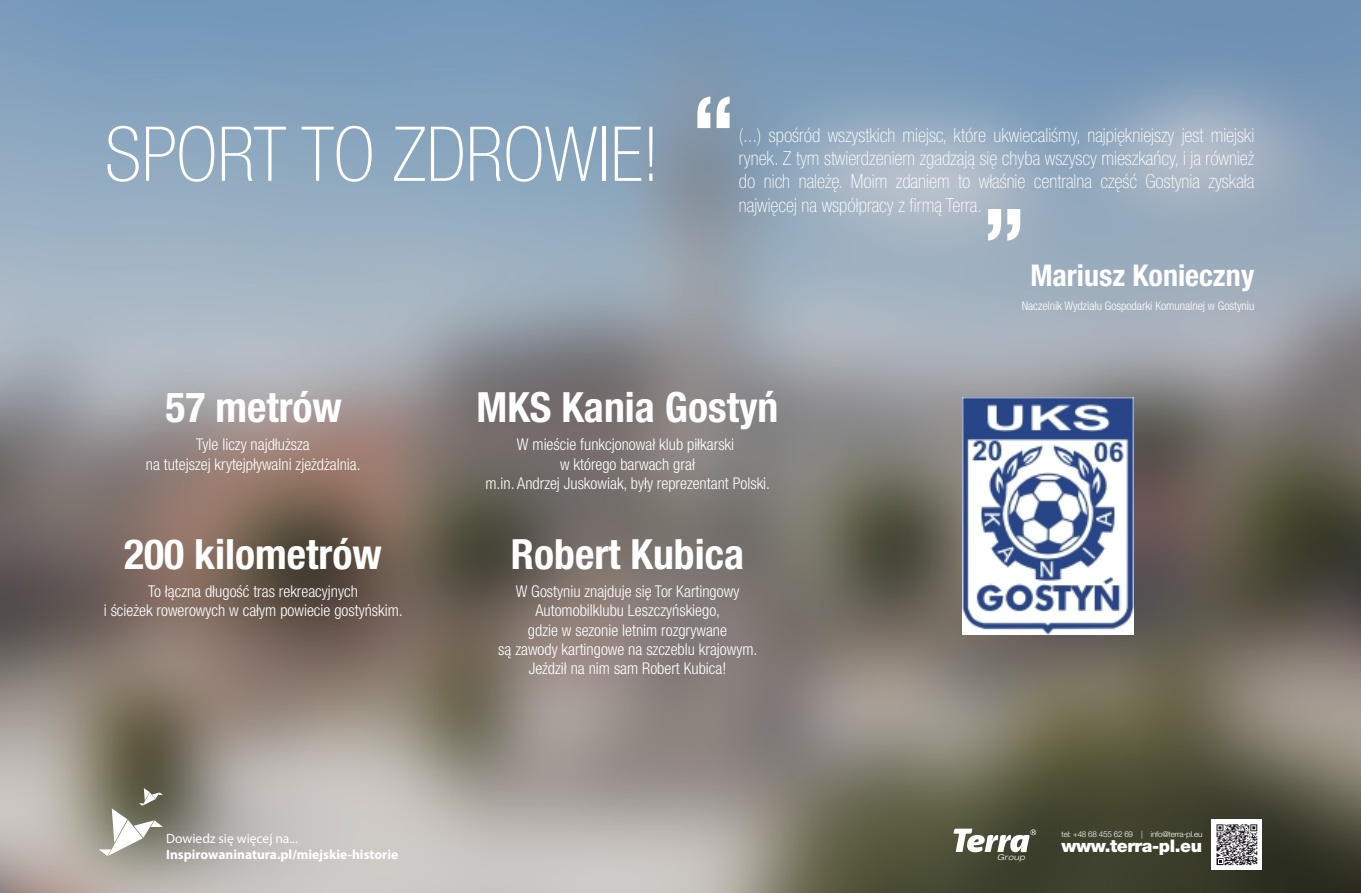
<style>
.page{position:relative;width:1361px;height:893px;background:#fff}
.page>*{position:absolute;margin:0;border:0;box-sizing:border-box;transform-origin:0 0}
.t1{font:100 condensed 75.75px "Helvetica Neue LT Pro";color:#fff}
.t2{font:700 condensed 41.7px "Helvetica Neue LT Pro";color:#fff}
.t3{font:700 condensed 30px "Helvetica Neue LT Pro";color:#fff}
.t4{font:100 condensed 19.5px/23.4px "Helvetica Neue LT Pro";color:#fff;text-align:justify}
.t5{font:900 17.4px "Helvetica Neue LT Pro";letter-spacing:-.025em;color:#fff}
.t6{font:300 condensed 16.2px/19.5px "Helvetica Neue LT Pro";color:#fff;text-align:center}
.t7{font:700 13.5px "Myriad Pro";color:#fff}
.t8{font:13.5px "Myriad Pro";color:#fff}
.t9{font:300 condensed 12px "Helvetica Neue LT Pro";color:#fff}
.t10{font:300 8.1px "Helvetica Neue LT Pro";letter-spacing:-.025em;color:#fff}
.t11{font:italic 300 expanded 8.1px "Helvetica Neue LT Pro";letter-spacing:.05em;color:#fff}
</style>
<div class="page">
<img style="left:0;top:0;width:1361px;height:893px">
<svg style="left:953px;top:829px;width:83px;height:23px"></svg>
<div style="left:1211px;top:819px;width:51px;height:51px;background:#fff"></div>
<svg style="left:1216px;top:824px;width:41px;height:41px;background:#8d8c8e"></svg>
<svg style="left:99px;top:788px;width:64px;height:68px"></svg>
<svg style="left:988px;top:209px;width:32px;height:32px"></svg>
<svg style="left:697px;top:96px;width:32px;height:32px"></svg>
<img style="left:963px;top:397px;width:171px;height:237px">
<h1 class="t1" style="left:105px;top:113px;width:556px">SPORT TO ZDROWIE!</h1>
<p class="t4" style="left:739px;top:124px;width:517px">(...) spośród wszystkich miejsc, które ukwiecaliśmy, najpiękniejszy jest miejski rynek. Z tym stwierdzeniem zgadzają się chyba wszyscy mieszkańcy, i ja również do nich należę. Moim zdaniem to właśnie centralna część Gostynia zyskała najwięcej na współpracy z firmą Terra.</p>
<h3 class="t3" style="left:1030px;top:257px;width:226px">Mariusz Konieczny</h3>
<p class="t9" style="left:1021px;top:299px;width:234px">Naczelnik Wydziału Gospodarki Komunalnej w Gostyniu</p>
<h2 class="t2" style="left:165px;top:382px;width:178px">57 metrów</h2>
<h2 class="t2" style="left:476px;top:382px;width:303px">MKS Kania Gostyń</h2>
<p class="t6" style="left:146px;top:435px;width:216px">Tyle liczy najdłuższa<br>na tutejszej krytejpływalni zjeżdżalnia.</p>
<p class="t6" style="left:485px;top:435px;width:286px">W mieście funkcjonował klub piłkarski<br>w którego barwach grał<br>m.in. Andrzej Juskowiak, były reprezentant Polski.</p>
<h2 class="t2" style="left:124px;top:528px;width:259px">200 kilometrów</h2>
<h2 class="t2" style="left:511px;top:528px;width:235px">Robert Kubica</h2>
<p class="t6" style="left:104px;top:581px;width:300px">To łączna długość tras rekreacyjnych<br>i ścieżek rowerowych w całym powiecie gostyńskim.</p>
<p class="t6" style="left:498px;top:581px;width:261px">W Gostyniu znajduje się Tor Kartingowy Automobilklubu Leszczyńskiego,<br>gdzie w sezonie letnim rozgrywane<br>są zawody kartingowe na szczeblu krajowym.<br>Jeździł na nim sam Robert Kubica!</p>
<p class="t8" style="left:166px;top:830px;width:133px">Dowiedz się więcej na...</p>
<p class="t7" style="left:166px;top:846px;width:233px">Inspirowaninatura.pl/miejskie-historie</p>
<p class="t11" style="left:997px;top:853px;width:29px">Group</p>
<p class="t10" style="left:1061px;top:829px;width:142px">tel: +48 68 455 62 69 | info@terra-pl.eu</p>
<p class="t5" style="left:1061px;top:836px;width:142px">www.terra-pl.eu</p>
</div>
